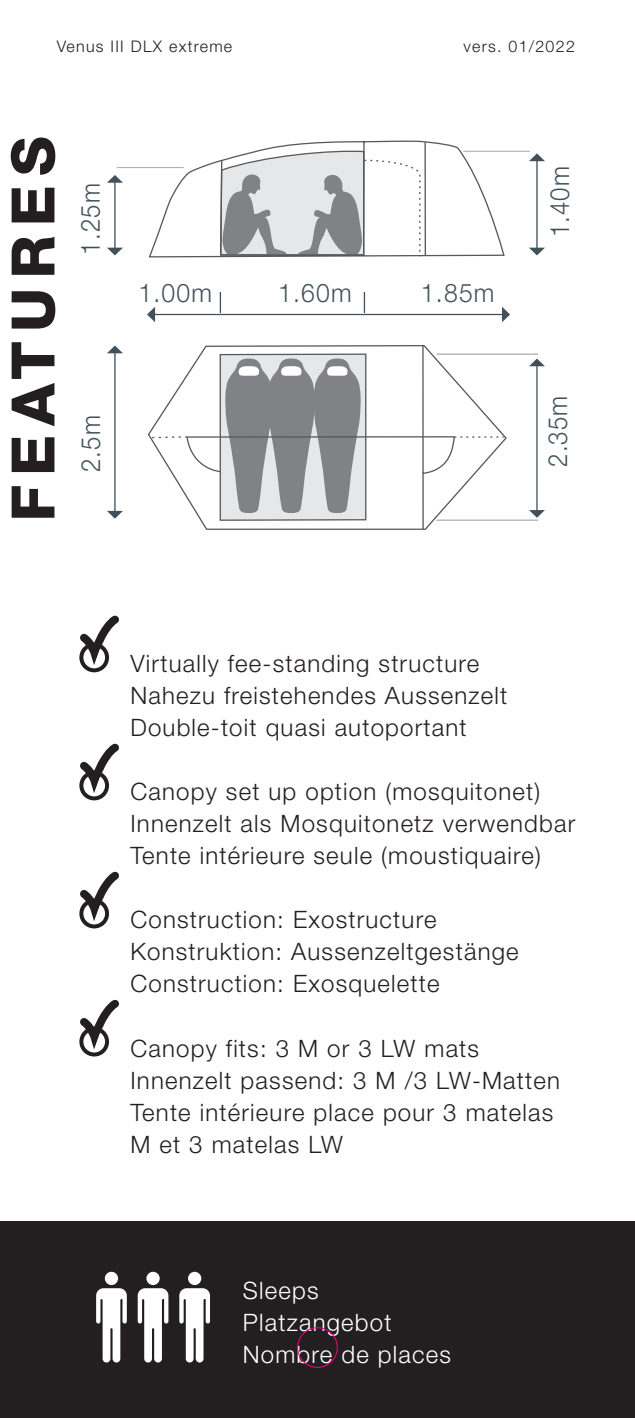
<style>
.page{position:relative;width:635px;height:1418px;background:#fff}
.page>*{position:absolute;margin:0;border:0;box-sizing:border-box;transform-origin:0 0}
.t1{font:800 60px "Helvetica Neue LT";letter-spacing:.15em;color:#231f20}
.t2{font:300 26.4px "Helvetica Neue LT";letter-spacing:.05em;color:#425159;scale:.9 1}
.t3{font:300 25.6px "Helvetica Neue LT";letter-spacing:.05em;color:#425159;scale:.96 1}
.t4{font:300 24px/32px "Helvetica Neue LT";letter-spacing:.05em;color:#231f20}
.t5{font:300 24px/32px "Helvetica Neue LT";letter-spacing:.05em;color:#fff}
.t6{font:300 16px "Helvetica Neue LT";letter-spacing:.08em;color:#231f20}
</style>
<div class="page">
<svg style="left:147px;top:160px;width:72px;height:370px"></svg>
<svg style="left:152px;top:436px;width:35px;height:2px"></svg>
<hr style="left:187px;top:436px;width:267px;height:2px;background:#57585a">
<hr style="left:114px;top:182px;width:2px;height:67px;background:#425159">
<svg style="left:107px;top:248px;width:16px;height:7px"></svg>
<svg style="left:107px;top:175px;width:16px;height:8px"></svg>
<hr style="left:114px;top:352px;width:2px;height:160px;background:#425159">
<svg style="left:107px;top:511px;width:16px;height:7px"></svg>
<svg style="left:107px;top:345px;width:16px;height:8px"></svg>
<hr style="left:536px;top:365px;width:2px;height:146px;background:#425159">
<svg style="left:529px;top:510px;width:16px;height:8px"></svg>
<svg style="left:529px;top:358px;width:16px;height:8px"></svg>
<hr style="left:154px;top:314px;width:349px;height:1px;background:#425159">
<svg style="left:147px;top:307px;width:8px;height:15px"></svg>
<hr style="left:536px;top:160px;width:2px;height:89px;background:#425159">
<svg style="left:529px;top:248px;width:16px;height:7px"></svg>
<svg style="left:529px;top:153px;width:16px;height:8px"></svg>
<hr style="left:117px;top:167px;width:66px;height:1px;background:#a8a9ad">
<hr style="left:464px;top:151px;width:66px;height:1px;background:#a8a9ad">
<hr style="left:437px;top:519px;width:101px;height:2px;background:#a8a9ad">
<hr style="left:437px;top:353px;width:101px;height:2px;background:#a8a9ad">
<svg style="left:219px;top:141px;width:291px;height:389px"></svg>
<div style="left:0;top:1221px;width:635px;height:196px;background:#231f20"></div>
<div style="left:105px;top:1271px;width:13px;height:13px;background:#fff;border-radius:50%"></div>
<svg style="left:96px;top:1288px;width:31px;height:74px"></svg>
<div style="left:146px;top:1271px;width:14px;height:13px;background:#fff;border-radius:50%"></div>
<svg style="left:138px;top:1288px;width:30px;height:74px"></svg>
<div style="left:188px;top:1271px;width:13px;height:13px;background:#fff;border-radius:50%"></div>
<svg style="left:179px;top:1288px;width:31px;height:74px"></svg>
<div style="left:79px;top:642px;width:30px;height:30px;border:4px solid #231f20;border-radius:50%"></div>
<svg style="left:79px;top:615px;width:40px;height:45px"></svg>
<div style="left:79px;top:770px;width:30px;height:30px;border:4px solid #231f20;border-radius:50%"></div>
<svg style="left:79px;top:743px;width:40px;height:45px"></svg>
<div style="left:79px;top:898px;width:30px;height:30px;border:4px solid #231f20;border-radius:50%"></div>
<svg style="left:79px;top:871px;width:40px;height:45px"></svg>
<div style="left:79px;top:1026px;width:30px;height:30px;border:4px solid #231f20;border-radius:50%"></div>
<svg style="left:79px;top:999px;width:40px;height:45px"></svg>
<div style="left:297px;top:1327px;width:41px;height:40px;border:1px solid #ed028c;border-radius:50%"></div>
<p class="t6" style="left:57px;top:37px;width:177px">Venus III DLX extreme</p>
<p class="t6" style="left:463px;top:37px;width:113px">vers. 01/2022</p>
<h1 class="t1" style="left:-3px;top:521px;width:387px;rotate:-90deg">FEATURES</h1>
<p class="t2" style="left:74px;top:254px;width:81px;rotate:-90deg">1.25m</p>
<p class="t2" style="left:75px;top:472px;width:65px;rotate:-90deg">2.5m</p>
<p class="t3" style="left:138px;top:277px;width:78px">1.00m</p>
<p class="t3" style="left:278px;top:277px;width:78px">1.60m</p>
<p class="t3" style="left:421px;top:277px;width:78px">1.85m</p>
<p class="t2" style="left:544px;top:237px;width:81px;rotate:-90deg">1.40m</p>
<p class="t2" style="left:541px;top:467px;width:81px;rotate:-90deg">2.35m</p>
<p class="t4" style="left:130px;top:647px;width:378px">Virtually fee-standing structure<br>Nahezu freistehendes Aussenzelt<br>Double-toit quasi autoportant</p>
<p class="t4" style="left:130px;top:775px;width:447px">Canopy set up option (mosquitonet)<br>Innenzelt als Mosquitonetz verwendbar<br>Tente intérieure seule (moustiquaire)</p>
<p class="t4" style="left:130px;top:903px;width:390px">Construction: Exostructure<br>Konstruktion: Aussenzeltgestänge<br>Construction: Exosquelette</p>
<p class="t4" style="left:130px;top:1031px;width:431px">Canopy fits: 3 M or 3 LW mats<br>Innenzelt passend: 3 M /3 LW-Matten<br>Tente intérieure place pour 3 matelas<br>M et 3 matelas LW</p>
<p class="t5" style="left:243px;top:1273px;width:210px">Sleeps<br>Platzangebot<br>Nombre de places</p>
</div>
